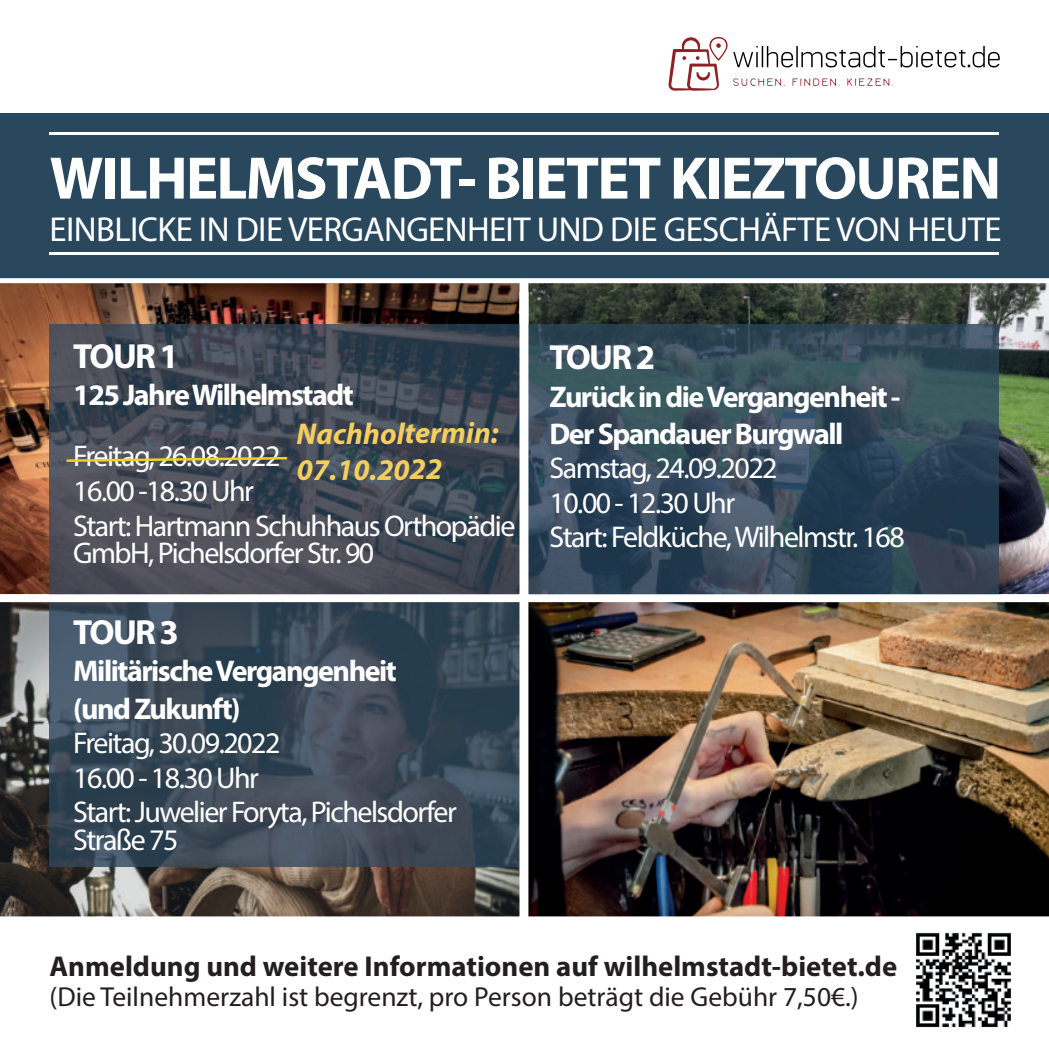
<style>
.page{position:relative;width:1049px;height:1049px;background:#fff}
.page>*{position:absolute;margin:0;border:0;box-sizing:border-box;transform-origin:0 0}
.t1{font:700 60.5px "Myriad Pro";letter-spacing:-.03em;color:#fff}
.t2{font:700 35px "Myriad Pro";letter-spacing:-.05em;color:#fff}
.t3{font:34.75px "Myriad Pro";letter-spacing:-.015em;color:#fff}
.t4{font:30px/34.5px "Myriad Pro";letter-spacing:-.05em;color:#fff}
.t5{font:700 30px/37px "Myriad Pro";letter-spacing:-.05em;color:#fff}
.t6{font:italic 700 30px/36.2px "Myriad Pro";letter-spacing:-.005em;color:#f5cf5d}
.t7{font:700 28.75px "Myriad Pro";color:#231f20}
.t8{font:27.5px "Myriad Pro";color:#231f20}
</style>
<div class="page">
<div style="left:0;top:113px;width:1049px;height:179px;background:#29475d"></div>
<img style="left:528px;top:602px;width:521px;height:315px">
<hr style="left:50px;top:132px;width:949px;height:2px;background:#fff">
<svg style="left:733px;top:46px;width:267px;height:21px"></svg>
<svg style="left:733px;top:78px;width:160px;height:8px"></svg>
<svg style="left:668px;top:37px;width:59px;height:54px"></svg>
<hr style="left:50px;top:252px;width:949px;height:3px;background:#fff">
<svg style="left:524px;top:278px;width:525px;height:317px;background:#3d4f5a"></svg>
<svg style="left:0;top:602px;width:520px;height:315px;background:#424b54"></svg>
<svg style="left:0;top:278px;width:524px;height:317px;background:#4f4b50"></svg>
<img style="left:916px;top:932px;width:95px;height:96px">
<svg style="left:67px;top:457px;width:220px;height:5px"></svg>
<h1 class="t1" style="left:50px;top:155px;width:953px">WILHELMSTADT- BIETET KIEZTOUREN</h1>
<p class="t3" style="left:50px;top:212px;width:953px">EINBLICKE IN DIE VERGANGENHEIT UND DIE GESCHÄFTE VON HEUTE</p>
<p class="t2" style="left:73px;top:342px;width:107px">TOUR 1</p>
<p class="t5" style="left:73px;top:378px;width:282px">125 Jahre Wilhelmstadt</p>
<p class="t6" style="left:297px;top:415px;width:204px">Nachholtermin:<br>07.10.2022</p>
<p class="t4" style="left:73px;top:440px;width:444px">Freitag, 26.08.2022<br>16.00 -18.30 Uhr<br>Start: Hartmann Schuhhaus Orthopädie</p>
<p class="t4" style="left:73px;top:537px;width:303px">GmbH, Pichelsdorfer Str. 90</p>
<p class="t2" style="left:73px;top:619px;width:107px">TOUR 3</p>
<p class="t5" style="left:73px;top:655px;width:325px">Militärische Vergangenheit (und Zukunft)</p>
<p class="t4" style="left:73px;top:727px;width:385px">Freitag, 30.09.2022<br>16.00 - 18.30 Uhr<br>Start: Juwelier Foryta, Pichelsdorfer</p>
<p class="t4" style="left:73px;top:823px;width:107px">Straße 75</p>
<p class="t2" style="left:549px;top:344px;width:107px">TOUR 2</p>
<p class="t5" style="left:549px;top:380px;width:352px">Zurück in die Vergangenheit -<br>Der Spandauer Burgwall</p>
<p class="t4" style="left:549px;top:452px;width:357px">Samstag, 24.09.2022<br>10.00 - 12.30 Uhr<br>Start: Feldküche, Wilhelmstr. 168</p>
<p class="t7" style="left:50px;top:955px;width:849px">Anmeldung und weitere Informationen auf wilhelmstadt-bietet.de</p>
<p class="t8" style="left:50px;top:983px;width:811px">(Die Teilnehmerzahl ist begrenzt, pro Person beträgt die Gebühr 7,50€.)</p>
</div>
